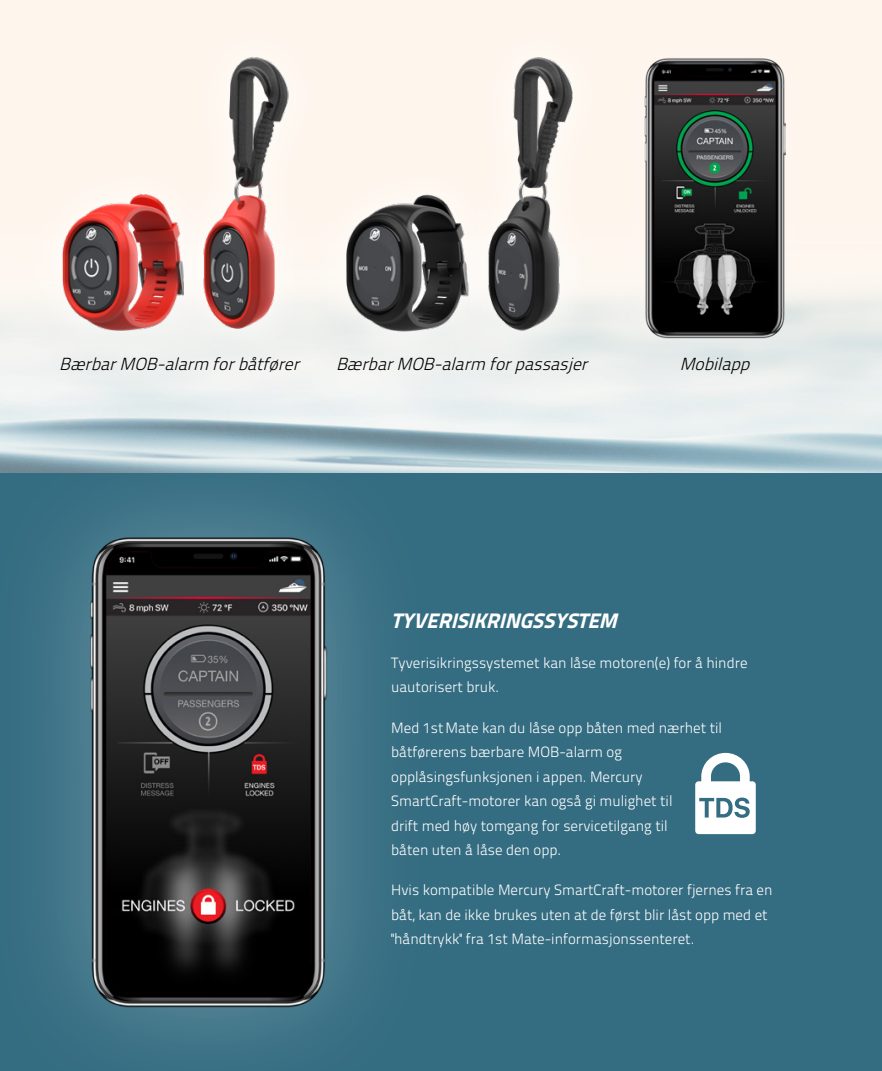
<style>
.page{position:relative;width:882px;height:1071px;background:#fff}
.page>*{position:absolute;margin:0;border:0;box-sizing:border-box;transform-origin:0 0}
.t1{font:italic 21px "Titillium Text 22 L 999 wt";color:#fff}
.t2{font:italic 17.5px "Titillium Text 22 L 250 wt";color:#000}
.t3{font:14.88px/24.5px "Titillium Text 22 L 250 wt";color:#fff}
</style>
<div class="page">
<img style="left:0;top:0;width:882px;height:474px">
<div style="left:0;top:474px;width:882px;height:597px;background:#346c81"></div>
<div style="left:22px;top:155px;width:202px;height:215px;background:#fff;opacity:.75"></div>
<img style="left:57px;top:192px;width:106px;height:141px">
<div style="left:306px;top:156px;width:202px;height:215px;background:#fff;opacity:.75"></div>
<img style="left:343px;top:192px;width:105px;height:141px">
<div style="left:448px;top:18px;width:164px;height:351px;background:#fff;opacity:.75"></div>
<img style="left:461px;top:51px;width:114px;height:285px">
<div style="left:163px;top:18px;width:165px;height:350px;background:#fff;opacity:.75"></div>
<img style="left:193px;top:29px;width:112px;height:302px">
<svg style="left:695px;top:753px;width:61px;height:81px"></svg>
<div style="left:604px;top:18px;width:222px;height:361px;background:#fff;opacity:.2"></div>
<img style="left:644px;top:58px;width:141px;height:280px">
<div style="left:0;top:420px;width:444px;height:651px;background:#fff;opacity:.25"></div>
<img style="left:89px;top:536px;width:239px;height:473px">
<p class="t2" style="left:59px;top:351px;width:247px">BærbarMOB-alarm forbåtfører</p>
<p class="t2" style="left:336px;top:351px;width:258px">BærbarMOB-alarm forpassasjer</p>
<p class="t2" style="left:680px;top:351px;width:77px">Mobilapp</p>
<h1 class="t1" style="left:391px;top:604px;width:235px">TYVERISIKRINGSSYSTEM</h1>
<p class="t3" style="left:391px;top:650px;width:358px">Tyverisikringssystemet kan låse motoren(e) for å hindre uautorisert bruk.</p>
<p class="t3" style="left:391px;top:714px;width:332px">Med 1stMate kan du låse opp båten med nærhet til båtførerens bærbare MOB-alarm og opplåsingsfunksjonen i appen. Mercury SmartCraft-motorer kan også gi mulighet til<br>drift med høy tomgang for servicetilgang til<br>båten uten å låse den opp.</p>
<p class="t3" style="left:391px;top:877px;width:383px">Hvis kompatible Mercury SmartCraft-motorer fjernes fra en båt, kan de ikke brukes uten at de først blir låst opp med et ''håndtrykk'' fra 1st Mate-informasjonssenteret.</p>
</div>
